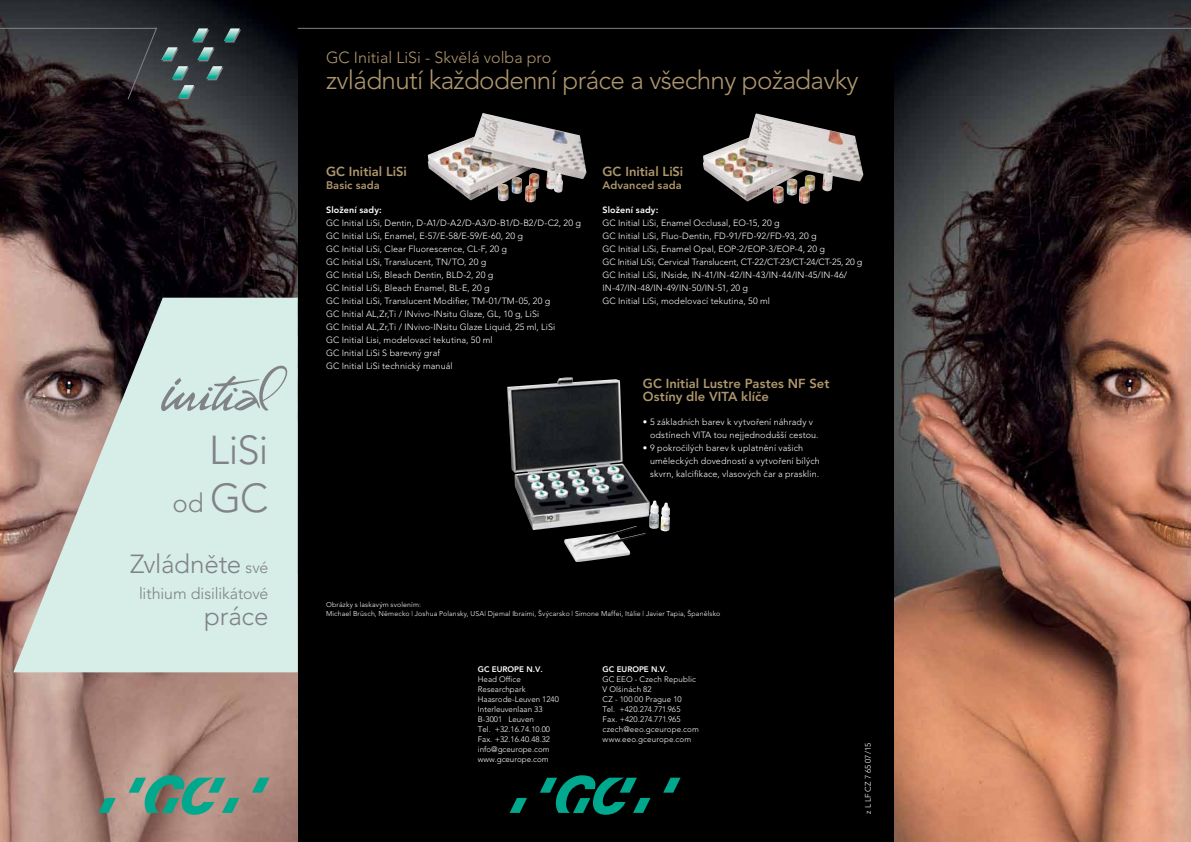
<style>
.page{position:relative;width:1191px;height:842px;background:#fff}
.page>*{position:absolute;margin:0;border:0;box-sizing:border-box;transform-origin:0 0}
.t1{font:300 40px "Avenir";color:#808285}
.t2{font:300 26px "Avenir";letter-spacing:-.025em;color:#ae976d}
.t3{font:300 26px "Avenir";letter-spacing:-.01em;color:#808285}
.t4{font:300 16px "Avenir";color:#ae976d}
.t5{font:300 16px "Avenir";letter-spacing:-.01em;color:#808285}
.t6{font:800 13px/13px "Avenir";color:#ae976d}
.t7{font:800 11px "Avenir";letter-spacing:.01em;color:#ae976d}
.t8{font:300 9px/13px "Avenir";letter-spacing:.01em;color:#fff}
.t9{font:800 9px "Avenir";letter-spacing:.015em;color:#fff}
.t10{font:300 8px/10px "Avenir";color:#fff}
.t11{font:800 8px "Avenir";color:#fff}
.t12{font:300 7px/8.4px "Avenir";letter-spacing:.02em;color:#fff}
.s1{font-size:40px}
.s2{font-size:16px}
</style>
<div class="page">
<img style="left:893px;top:0;width:298px;height:842px">
<img style="left:0;top:0;width:298px;height:842px">
<div style="left:298px;top:0;width:595px;height:842px;background:#000"></div>
<svg style="left:663px;top:778px;width:17px;height:15px"></svg>
<svg style="left:540px;top:775px;width:110px;height:40px"></svg>
<svg style="left:509px;top:798px;width:18px;height:15px"></svg>
<svg style="left:0;top:28px;width:241px;height:72px;background:#383a3d"></svg>
<svg style="left:252px;top:778px;width:17px;height:15px"></svg>
<svg style="left:129px;top:775px;width:110px;height:40px;background:#6a9786"></svg>
<svg style="left:98px;top:798px;width:18px;height:15px"></svg>
<hr style="left:298px;top:28px;width:893px;height:1px;background:#808285">
<img style="left:703px;top:113px;width:160px;height:91px">
<img style="left:427px;top:113px;width:159px;height:89px">
<img style="left:507px;top:377px;width:163px;height:185px">
<svg style="left:13px;top:298px;width:285px;height:374px;background:#c3cbc5"></svg>
<svg style="left:159px;top:365px;width:131px;height:51px;background:#c5d8d5"></svg>
<h1 class="t1" style="left:209px;top:427px;width:61px">LiSi</h1>
<h2 class="t3" style="left:172px;top:488px;width:98px">od <span class="s1">GC</span></h2>
<h2 class="t3" style="left:130px;top:549px;width:140px">Zvládnête <span class="s2">své</span></h2>
<h3 class="t5" style="left:139px;top:584px;width:131px">lithium disilikátové</h3>
<h2 class="t3" style="left:204px;top:601px;width:66px">práce</h2>
<h3 class="t4" style="left:326px;top:48px;width:227px">GC Initial LiSi - Skvêlá volba pro</h3>
<h2 class="t2" style="left:326px;top:64px;width:534px">zvládnutí každodenní práce a všechny požadavky</h2>
<h3 class="t6" style="left:326px;top:164px;width:82px">GC Initial LiSi</h3>
<p class="t7" style="left:326px;top:178px;width:55px">Basic sada</p>
<p class="t9" style="left:326px;top:204px;width:57px">Složení sady:</p>
<p class="t8" style="left:326px;top:216px;width:256px">GC Initial LiSi, Dentin, D-A1/D-A2/D-A3/D-B1/D-B2/D-C2, 20 g GC Initial LiSi, Enamel, E-57/E-58/E-59/E-60, 20 g<br>GC Initial LiSi, Clear Fluorescence, CL-F, 20 g<br>GC Initial LiSi, Translucent, TN/TO, 20 g<br>GC Initial LiSi, Bleach Dentin, BLD-2, 20 g<br>GC Initial LiSi, Bleach Enamel, BL-E, 20 g<br>GC Initial LiSi, Translucent Modifier, TM-01/TM-05, 20 g<br>GC Initial AL,Zr,Ti / INvivo-INsitu Glaze, GL, 10 g, LiSi<br>GC Initial AL,Zr,Ti / INvivo-INsitu Glaze Liquid, 25 ml, LiSi<br>GC Initial Lisi, modelovací tekutina, 50 ml<br>GC Initial LiSi S barevný graf<br>GC Initial LiSi technický manuál</p>
<h3 class="t6" style="left:602px;top:164px;width:82px">GC Initial LiSi</h3>
<p class="t7" style="left:602px;top:178px;width:80px">Advanced sada</p>
<p class="t9" style="left:602px;top:204px;width:57px">Složení sady:</p>
<p class="t8" style="left:602px;top:216px;width:261px">GC Initial LiSi, Enamel Occlusal, EO-15, 20 g<br>GC Initial LiSi, Fluo-Dentin, FD-91/FD-92/FD-93, 20 g<br>GC Initial LiSi, Enamel Opal, EOP-2/EOP-3/EOP-4, 20 g<br>GC Initial LiSi, Cervical Translucent, CT-22/CT-23/CT-24/CT-25, 20 g GC Initial LiSi, Inside, IN-41/IN-42/IN-43/IN-44/IN-45/IN-46/ IN-47/IN-48/IN-49/IN-50/IN-51, 20 g<br>GC Initial LiSi, modelovací tekutina, 50 ml</p>
<h3 class="t6" style="left:643px;top:376px;width:188px">GC Initial Lustre Pastes NF Set<br>Ostíny dle VITA klíËe</h3>
<p class="t8" style="left:650px;top:415px;width:170px;text-indent:-7px">• 5 základních barev k vytvoõení náhrady v odstínech VITA tou nejjednodušší cestou.</p>
<p class="t8" style="left:650px;top:441px;width:171px;text-indent:-7px">• 9 pokroËilých barev k uplatnêní vašich umêleckých dovedností a vytvoõení bílých skvrn, kalcifikace, vlasových Ëar a prasklin.</p>
<p class="t12" style="left:326px;top:601px;width:396px">Obrázky s laskavým svolením:<br>Michael Brüsch, Nêmecko | Joshua Polansky, USA| Djemal Ibraimi, Švýcarsko | Simone Maffei, Itálie | Javier Tapia, Španêlsko</p>
<p class="t11" style="left:478px;top:665px;width:67px">GC EUROPE N.V.</p>
<p class="t10" style="left:478px;top:675px;width:83px">Head Office<br>Researchpark<br>Haasrode-Leuven 1240<br>Interleuvenlaan 33<br>B-3001 Leuven<br>Tel. +32.16.74.10.00<br>Fax. +32.16.40.48.32 info@gceurope.com www.gceurope.com</p>
<p class="t11" style="left:602px;top:665px;width:67px">GC EUROPE N.V.</p>
<p class="t10" style="left:602px;top:674px;width:98px">GC EEO - Czech Republic<br>V Olπinách 82<br>CZ - 100 00 Prague 10<br>Tel. +420.274.771.965<br>Fax. +420.274.771.965 czech@eeo.gceurope.com www.eeo.gceurope.com</p>
<p class="t10" style="left:863px;top:814px;width:72px;rotate:-90deg">z L LF CZ 7 65 07/15</p>
</div>
